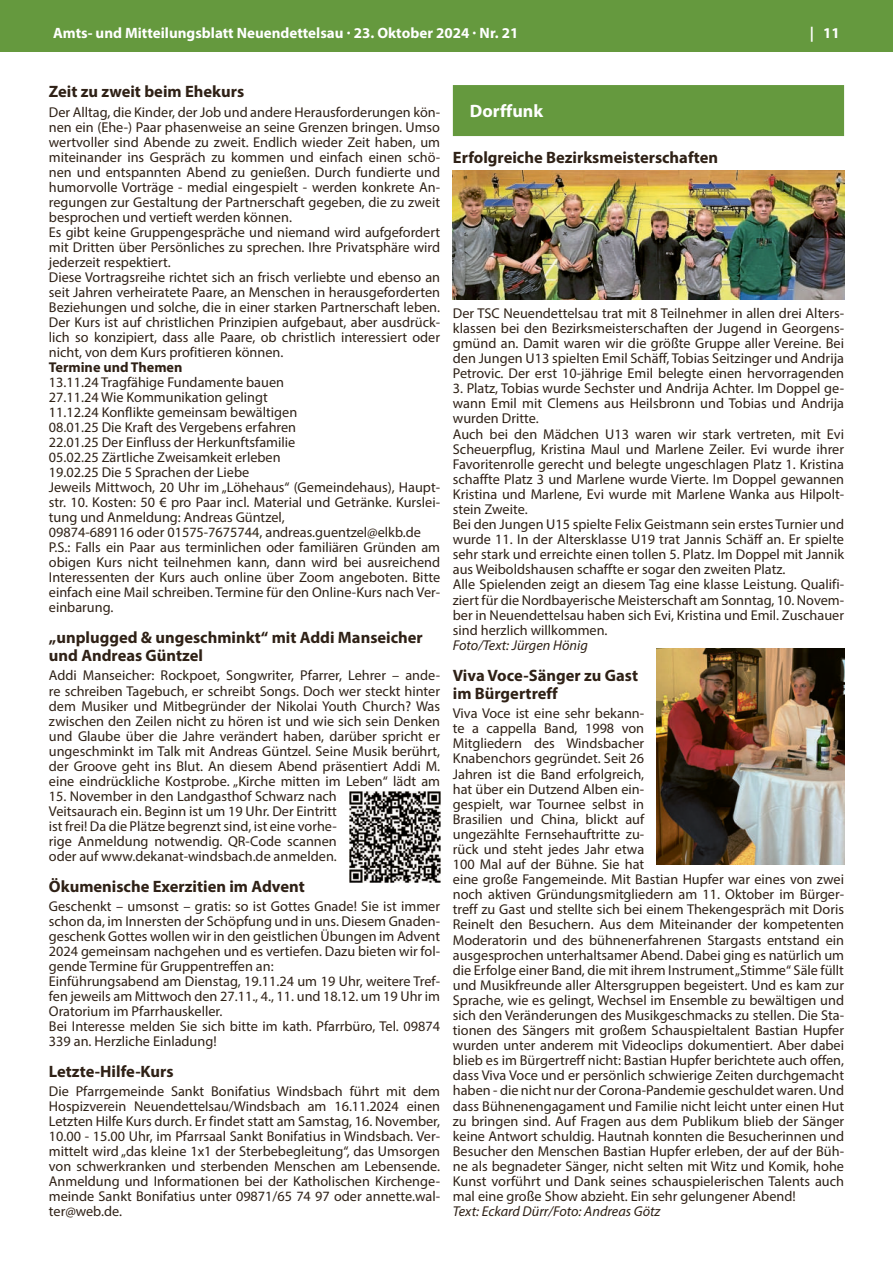
<style>
.page{position:relative;width:893px;height:1263px;background:#fff}
.page>*{position:absolute;margin:0;border:0;box-sizing:border-box;transform-origin:0 0}
.t1{font:700 18px "Myriad Pro";color:#fff}
.t2{font:700 16.5px/18px "Myriad Pro";color:#2f2116}
.t3{font:700 15px "Myriad Pro";color:#fff}
.t4{font:14.25px/15px "Myriad Pro";color:#2f2116}
.t5{font:italic 14.25px "Myriad Pro";color:#2f2116}
.t6{font:700 14.25px "Myriad Pro";color:#2f2116}
</style>
<div class="page">
<div style="left:0;top:0;width:893px;height:51px;background:#65993e"></div>
<div style="left:453px;top:85px;width:391px;height:51px;background:#65993e"></div>
<img style="left:350px;top:791px;width:90px;height:91px">
<img style="left:453px;top:170px;width:391px;height:129px">
<img style="left:657px;top:648px;width:187px;height:216px">
<p class="t3" style="left:53px;top:25px;width:467px">Amts- und Mitteilungsblatt Neuendettelsau · 23. Oktober 2024 · Nr. 21</p>
<p class="t3" style="left:810px;top:25px;width:31px">| 11</p>
<p class="t2" style="left:49px;top:83px;width:197px">Zeit zu zweit beim Ehekurs</p>
<p class="t4" style="left:49px;top:104px;width:393px">Der Alltag, die Kinder, der Job und andere Herausforderungen kön&shy;nen ein (Ehe-) Paar phasenweise an seine Grenzen bringen. Umso wertvoller sind Abende zu zweit. Endlich wieder Zeit haben, um miteinander ins Gespräch zu kommen und einfach einen schö&shy;nen und entspannten Abend zu genießen. Durch fundierte und humorvolle Vorträge - medial eingespielt - werden konkrete An&shy;regungen zur Gestaltung der Partnerschaft gegeben, die zu zweit besprochen und vertieft werden können.<br>Es gibt keine Gruppengespräche und niemand wird aufgefordert mit Dritten über Persönliches zu sprechen. Ihre Privatsphäre wird jederzeit respektiert.<br>Diese Vortragsreihe richtet sich an frisch verliebte und ebenso an seit Jahren verheiratete Paare, an Menschen in herausgeforderten Beziehungen und solche, die in einer starken Partnerschaft leben.<br>Der Kurs ist auf christlichen Prinzipien aufgebaut, aber ausdrück&shy;lich so konzipiert, dass alle Paare, ob christlich interessiert oder nicht, von dem Kurs profitieren können.</p>
<p class="t6" style="left:49px;top:360px;width:135px">Termine und Themen</p>
<p class="t4" style="left:49px;top:375px;width:393px">13.11.24 Tragfähige Fundamente bauen<br>27.11.24 Wie Kommunikation gelingt<br>11.12.24 Konflikte gemeinsam bewältigen<br>08.01.25 Die Kraft des Vergebens erfahren<br>22.01.25 Der Einfluss der Herkunftsfamilie<br>05.02.25 Zärtliche Zweisamkeit erleben<br>19.02.25 Die 5 Sprachen der Liebe<br>Jeweils Mittwoch, 20 Uhr im „Löhehaus“ (Gemeindehaus), Haupt&shy;str. 10. Kosten: 50 € pro Paar incl. Material und Getränke. Kurslei&shy;tung und Anmeldung: Andreas Güntzel,<br>09874-689116 oder 01575-7675744, andreas.guentzel@elkb.de P.S.: Falls ein Paar aus terminlichen oder familiären Gründen am obigen Kurs nicht teilnehmen kann, dann wird bei ausreichend Interessenten der Kurs auch online über Zoom angeboten. Bitte einfach eine Mail schreiben. Termine für den Online-Kurs nach Ver&shy;einbarung.</p>
<p class="t2" style="left:49px;top:629px;width:375px">„unplugged &amp; ungeschminkt“ mit Addi Manseicher und Andreas Güntzel</p>
<p class="t4" style="left:49px;top:668px;width:393px;text-align:justify">Addi Manseicher: Rockpoet, Songwriter, Pfarrer, Lehrer – ande&shy;re schreiben Tagebuch, er schreibt Songs. Doch wer steckt hinter dem Musiker und Mitbegründer der Nikolai Youth Church? Was zwischen den Zeilen nicht zu hören ist und wie sich sein Denken und Glaube über die Jahre verändert haben, darüber spricht er ungeschminkt im Talk mit Andreas Güntzel. Seine Musik berührt, der Groove geht ins Blut. An diesem Abend präsentiert Addi M. eine eindrückliche Kostprobe. „Kirche mitten im Leben“ lädt am</p>
<p class="t4" style="left:49px;top:788px;width:289px;text-align:justify">15. November in den Landgasthof Schwarz nach Veitsaurach ein. Beginn ist um 19 Uhr. Der Eintritt ist frei! Da die Plätze begrenzt sind, ist eine vorhe&shy;rige Anmeldung notwendig. QR-Code scannen oder auf www.dekanat-windsbach.de anmelden.</p>
<p class="t2" style="left:49px;top:877px;width:257px">Ökumenische Exerzitien im Advent</p>
<p class="t4" style="left:49px;top:898px;width:393px">Geschenkt – umsonst – gratis: so ist Gottes Gnade! Sie ist immer schon da, im Innersten der Schöpfung und in uns. Diesem Gnaden&shy;geschenk Gottes wollen wir in den geistlichen Übungen im Advent 2024 gemeinsam nachgehen und es vertiefen. Dazu bieten wir fol&shy;gende Termine für Gruppentreffen an:<br>Einführungsabend am Dienstag, 19.11.24 um 19 Uhr, weitere Tref&shy;fen jeweils am Mittwoch den 27.11., 4., 11. und 18.12. um 19 Uhr im Oratorium im Pfarrhauskeller.<br>Bei Interesse melden Sie sich bitte im kath. Pfarrbüro, Tel. 09874<br>339 an. Herzliche Einladung!</p>
<p class="t2" style="left:49px;top:1063px;width:126px">Letzte-Hilfe-Kurs</p>
<p class="t4" style="left:49px;top:1083px;width:393px;text-align:justify">Die Pfarrgemeinde Sankt Bonifatius Windsbach führt mit dem Hospizverein Neuendettelsau/Windsbach am 16.11.2024 einen Letzten Hilfe Kurs durch. Er findet statt am Samstag, 16. November, 10.00 - 15.00 Uhr, im Pfarrsaal Sankt Bonifatius in Windsbach. Ver&shy;mittelt wird „das kleine 1x1 der Sterbebegleitung“, das Umsorgen von schwerkranken und sterbenden Menschen am Lebensende.<br>Anmeldung und Informationen bei der Katholischen Kirchenge&shy;meinde Sankt Bonifatius unter 09871/65 74 97 oder annette.wal&shy;ter@web.de.</p>
<p class="t1" style="left:470px;top:101px;width:75px">Dorffunk</p>
<p class="t2" style="left:453px;top:149px;width:267px">Erfolgreiche Bezirksmeisterschaften</p>
<p class="t4" style="left:453px;top:305px;width:393px;text-align:justify">Der TSC Neuendettelsau trat mit 8 Teilnehmer in allen drei Alters&shy;klassen bei den Bezirksmeisterschaften der Jugend in Georgens&shy;gmünd an. Damit waren wir die größte Gruppe aller Vereine. Bei den Jungen U13 spielten Emil Schäff, Tobias Seitzinger und Andrija Petrovic. Der erst 10-jährige Emil belegte einen hervorragenden</p>
<p class="t4" style="left:453px;top:381px;width:393px">3. Platz, Tobias wurde Sechster und Andrija Achter. Im Doppel ge&shy;wann Emil mit Clemens aus Heilsbronn und Tobias und Andrija wurden Dritte.<br>Auch bei den Mädchen U13 waren wir stark vertreten, mit Evi Scheuerpflug, Kristina Maul und Marlene Zeiler. Evi wurde ihrer Favoritenrolle gerecht und belegte ungeschlagen Platz 1. Kristina schaffte Platz 3 und Marlene wurde Vierte. Im Doppel gewannen Kristina und Marlene, Evi wurde mit Marlene Wanka aus Hilpolt&shy;stein Zweite.<br>Bei den Jungen U15 spielte Felix Geistmann sein erstes Turnier und wurde 11. In der Altersklasse U19 trat Jannis Schäff an. Er spielte sehr stark und erreichte einen tollen 5. Platz. Im Doppel mit Jannik aus Weiboldshausen schaffte er sogar den zweiten Platz.<br>Alle Spielenden zeigt an diesem Tag eine klasse Leistung. Qualifi&shy;ziert für die Nordbayerische Meisterschaft am Sonntag, 10. Novem&shy;ber in Neuendettelsau haben sich Evi, Kristina und Emil. Zuschauer sind herzlich willkommen.</p>
<p class="t5" style="left:453px;top:640px;width:136px">Foto/Text: Jürgen Hönig</p>
<p class="t2" style="left:453px;top:667px;width:187px">Viva Voce-Sänger zu Gast im Bürgertreff</p>
<p class="t4" style="left:453px;top:705px;width:393px">Viva Voce ist eine sehr bekann-<br>te a cappella Band, 1998 von<br>Mitgliedern des Windsbacher<br>Knabenchors gegründet. Seit 26<br>Jahren ist die Band erfolgreich,<br>hat über ein Dutzend Alben ein-<br>gespielt, war Tournee selbst in<br>Brasilien und China, blickt auf<br>ungezählte Fernsehauftritte zu-<br>rück und steht jedes Jahr etwa<br>100 Mal auf der Bühne. Sie hat<br>eine große Fangemeinde. Mit Bastian Hupfer war eines von zwei noch aktiven Gründungsmitgliedern am 11. Oktober im Bürger&shy;treff zu Gast und stellte sich bei einem Thekengespräch mit Doris Reinelt den Besuchern. Aus dem Miteinander der kompetenten Moderatorin und des bühnenerfahrenen Stargasts entstand ein ausgesprochen unterhaltsamer Abend. Dabei ging es natürlich um die Erfolge einer Band, die mit ihrem Instrument „Stimme“ Säle füllt und Musikfreunde aller Altersgruppen begeistert. Und es kam zur Sprache, wie es gelingt, Wechsel im Ensemble zu bewältigen und sich den Veränderungen des Musikgeschmacks zu stellen. Die Sta&shy;tionen des Sängers mit großem Schauspieltalent Bastian Hupfer wurden unter anderem mit Videoclips dokumentiert. Aber dabei blieb es im Bürgertreff nicht: Bastian Hupfer berichtete auch offen, dass Viva Voce und er persönlich schwierige Zeiten durchgemacht haben - die nicht nur der Corona-Pandemie geschuldet waren. Und dass Bühnenengagament und Familie nicht leicht unter einen Hut zu bringen sind. Auf Fragen aus dem Publikum blieb der Sänger keine Antwort schuldig. Hautnah konnten die Besucherinnen und Besucher den Menschen Bastian Hupfer erleben, der auf der Büh&shy;ne als begnadeter Sänger, nicht selten mit Witz und Komik, hohe Kunst vorführt und Dank seines schauspielerischen Talents auch mal eine große Show abzieht. Ein sehr gelungener Abend!</p>
<p class="t5" style="left:453px;top:1206px;width:209px">Text: Eckard Dürr/Foto: Andreas Götz</p>
</div>
